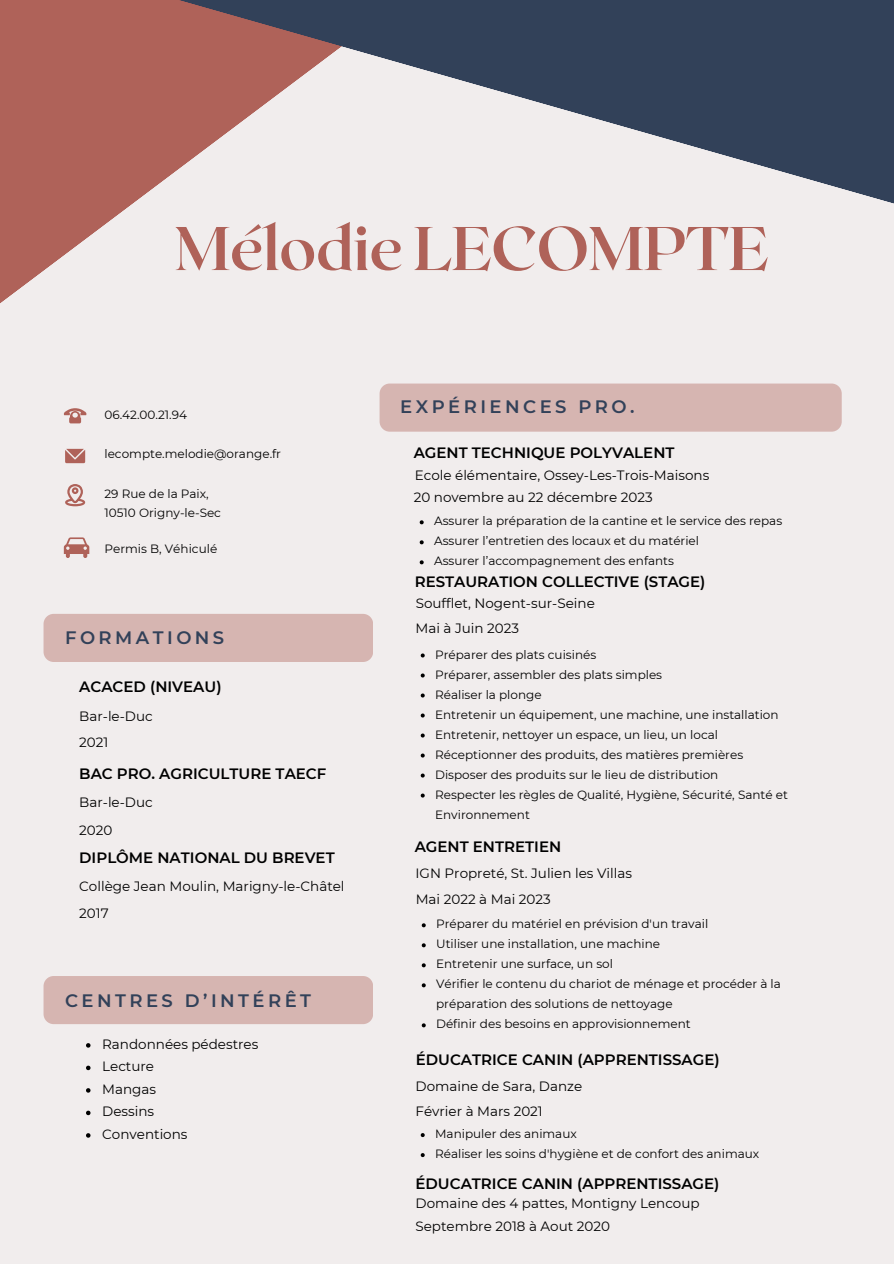
<style>
.page{position:relative;width:894px;height:1264px;background:#fff}
.page>*{position:absolute;margin:0;border:0;box-sizing:border-box;transform-origin:0 0}
.t1{font:700 61.5px "Roxborough CF";letter-spacing:-.015em;color:#af6259}
.t2{font:600 18px "Montserrat";letter-spacing:.19em;color:#324159}
.t3{font:600 15px "Montserrat";color:#000}
.t4{font:13.5px "Montserrat";color:#000}
.t5{font:12px/20px "Montserrat";color:#000}
</style>
<div class="page">
<div style="left:0;top:0;width:893px;height:1263px;background:#f1eded"></div>
<div style="left:379px;top:383px;width:462px;height:48px;background:#d6b5b1;border-radius:10px"></div>
<div style="left:43px;top:614px;width:330px;height:48px;background:#d6b5b1;border-radius:10px"></div>
<div style="left:43px;top:976px;width:330px;height:48px;background:#d6b5b1;border-radius:10px"></div>
<svg style="left:65px;top:449px;width:20px;height:14px"></svg>
<svg style="left:64px;top:408px;width:22px;height:15px"></svg>
<svg style="left:65px;top:484px;width:20px;height:22px"></svg>
<svg style="left:0;top:0;width:85px;height:303px;fill:#af6259"></svg>
<svg style="left:51px;top:0;width:842px;height:239px"></svg>
<svg style="left:64px;top:537px;width:25px;height:20px"></svg>
<svg style="left:86px;top:1043px;width:4px;height:4px"></svg>
<svg style="left:86px;top:1065px;width:4px;height:5px"></svg>
<svg style="left:86px;top:1088px;width:4px;height:4px"></svg>
<svg style="left:86px;top:1110px;width:4px;height:5px"></svg>
<svg style="left:86px;top:1133px;width:4px;height:4px"></svg>
<svg style="left:420px;top:653px;width:4px;height:4px"></svg>
<svg style="left:420px;top:673px;width:4px;height:4px"></svg>
<svg style="left:420px;top:693px;width:4px;height:4px"></svg>
<svg style="left:420px;top:713px;width:4px;height:4px"></svg>
<svg style="left:420px;top:733px;width:4px;height:4px"></svg>
<svg style="left:420px;top:753px;width:4px;height:4px"></svg>
<svg style="left:420px;top:773px;width:4px;height:4px"></svg>
<svg style="left:420px;top:793px;width:4px;height:4px"></svg>
<svg style="left:421px;top:923px;width:4px;height:4px"></svg>
<svg style="left:421px;top:943px;width:4px;height:4px"></svg>
<svg style="left:421px;top:963px;width:4px;height:4px"></svg>
<svg style="left:421px;top:983px;width:4px;height:4px"></svg>
<svg style="left:421px;top:1023px;width:4px;height:4px"></svg>
<svg style="left:420px;top:1133px;width:4px;height:4px"></svg>
<svg style="left:420px;top:1153px;width:4px;height:4px"></svg>
<svg style="left:419px;top:520px;width:4px;height:4px"></svg>
<svg style="left:419px;top:540px;width:4px;height:4px"></svg>
<svg style="left:419px;top:560px;width:4px;height:4px"></svg>
<p class="t1" style="left:175px;top:208px;width:595px">Mélodie LECOMPTE</p>
<p class="t5" style="left:104px;top:404px;width:84px">06.42.00.21.94</p>
<p class="t5" style="left:104px;top:444px;width:178px">lecompte.melodie@orange.fr</p>
<p class="t5" style="left:104px;top:483px;width:106px">29 Rue de la Paix,</p>
<p class="t5" style="left:104px;top:502px;width:118px">10510 Origny-le-Sec</p>
<p class="t5" style="left:104px;top:538px;width:114px">Permis B, Véhiculé</p>
<p class="t2" style="left:65px;top:626px;width:161px">FORMATIONS</p>
<p class="t3" style="left:79px;top:677px;width:144px">ACACED (NIVEAU)</p>
<p class="t4" style="left:79px;top:708px;width:75px">Bar-le-Duc</p>
<p class="t4" style="left:79px;top:734px;width:31px">2021</p>
<p class="t3" style="left:79px;top:764px;width:248px">BAC PRO. AGRICULTURE TAECF</p>
<p class="t4" style="left:79px;top:794px;width:75px">Bar-le-Duc</p>
<p class="t4" style="left:79px;top:821px;width:35px">2020</p>
<p class="t3" style="left:79px;top:848px;width:257px">DIPLÔME NATIONAL DU BREVET</p>
<p class="t4" style="left:79px;top:877px;width:267px">Collège Jean Moulin, Marigny-le-Châtel</p>
<p class="t4" style="left:79px;top:905px;width:31px">2017</p>
<p class="t2" style="left:65px;top:989px;width:247px">CENTRES D’INTÉRÊT</p>
<p class="t4" style="left:102px;top:1035px;width:158px">Randonnées pédestres</p>
<p class="t4" style="left:102px;top:1058px;width:53px">Lecture</p>
<p class="t4" style="left:102px;top:1080px;width:55px">Mangas</p>
<p class="t4" style="left:102px;top:1103px;width:53px">Dessins</p>
<p class="t4" style="left:102px;top:1125px;width:87px">Conventions</p>
<p class="t2" style="left:400px;top:396px;width:236px">EXPÉRIENCES PRO.</p>
<p class="t3" style="left:413px;top:443px;width:262px">AGENT TECHNIQUE POLYVALENT</p>
<p class="t4" style="left:414px;top:466px;width:296px">Ecole élémentaire, Ossey-Les-Trois-Maisons</p>
<p class="t4" style="left:413px;top:489px;width:240px">20 novembre au 22 décembre 2023</p>
<p class="t5" style="left:434px;top:511px;width:349px">Assurer la préparation de la cantine et le service des repas</p>
<p class="t5" style="left:434px;top:531px;width:266px">Assurer l’entretien des locaux et du matériel</p>
<p class="t5" style="left:434px;top:551px;width:241px">Assurer l’accompagnement des enfants</p>
<p class="t3" style="left:414px;top:572px;width:292px">RESTAURATION COLLECTIVE (STAGE)</p>
<p class="t4" style="left:415px;top:594px;width:180px">Soufflet, Nogent-sur-Seine</p>
<p class="t4" style="left:415px;top:620px;width:105px">Mai à Juin 2023</p>
<p class="t5" style="left:435px;top:644px;width:163px">Préparer des plats cuisinés</p>
<p class="t5" style="left:435px;top:664px;width:228px">Préparer, assembler des plats simples</p>
<p class="t5" style="left:435px;top:684px;width:108px">Réaliser la plonge</p>
<p class="t5" style="left:435px;top:704px;width:345px">Entretenir un équipement, une machine, une installation</p>
<p class="t5" style="left:435px;top:724px;width:284px">Entretenir, nettoyer un espace, un lieu, un local</p>
<p class="t5" style="left:435px;top:744px;width:309px">Réceptionner des produits, des matières premières</p>
<p class="t5" style="left:435px;top:764px;width:285px">Disposer des produits sur le lieu de distribution</p>
<p class="t5" style="left:435px;top:784px;width:354px">Respecter les règles de Qualité, Hygiène, Sécurité, Santé et<br>Environnement</p>
<p class="t3" style="left:414px;top:837px;width:148px">AGENT ENTRETIEN</p>
<p class="t4" style="left:415px;top:864px;width:218px">IGN Propreté, St. Julien les Villas</p>
<p class="t4" style="left:415px;top:890px;width:136px">Mai 2022 à Mai 2023</p>
<p class="t5" style="left:436px;top:914px;width:273px">Préparer du matériel en prévision d'un travail</p>
<p class="t5" style="left:436px;top:934px;width:225px">Utiliser une installation, une machine</p>
<p class="t5" style="left:436px;top:954px;width:178px">Entretenir une surface, un sol</p>
<p class="t5" style="left:436px;top:974px;width:346px">Vérifier le contenu du chariot de ménage et procéder à la préparation des solutions de nettoyage</p>
<p class="t5" style="left:436px;top:1014px;width:256px">Définir des besoins en approvisionnement</p>
<p class="t3" style="left:415px;top:1050px;width:305px">ÉDUCATRICE CANIN (APPRENTISSAGE)</p>
<p class="t4" style="left:415px;top:1077px;width:168px">Domaine de Sara, Danze</p>
<p class="t4" style="left:415px;top:1103px;width:129px">Février à Mars 2021</p>
<p class="t5" style="left:435px;top:1123px;width:143px">Manipuler des animaux</p>
<p class="t5" style="left:435px;top:1143px;width:325px">Réaliser les soins d'hygiène et de confort des animaux</p>
<p class="t4" style="left:415px;top:1194px;width:285px">Domaine des 4 pattes, Montigny Lencoup</p>
<p class="t4" style="left:415px;top:1218px;width:196px">Septembre 2018 à Aout 2020</p>
<p class="t3" style="left:415px;top:1174px;width:305px">ÉDUCATRICE CANIN (APPRENTISSAGE)</p>
</div>
